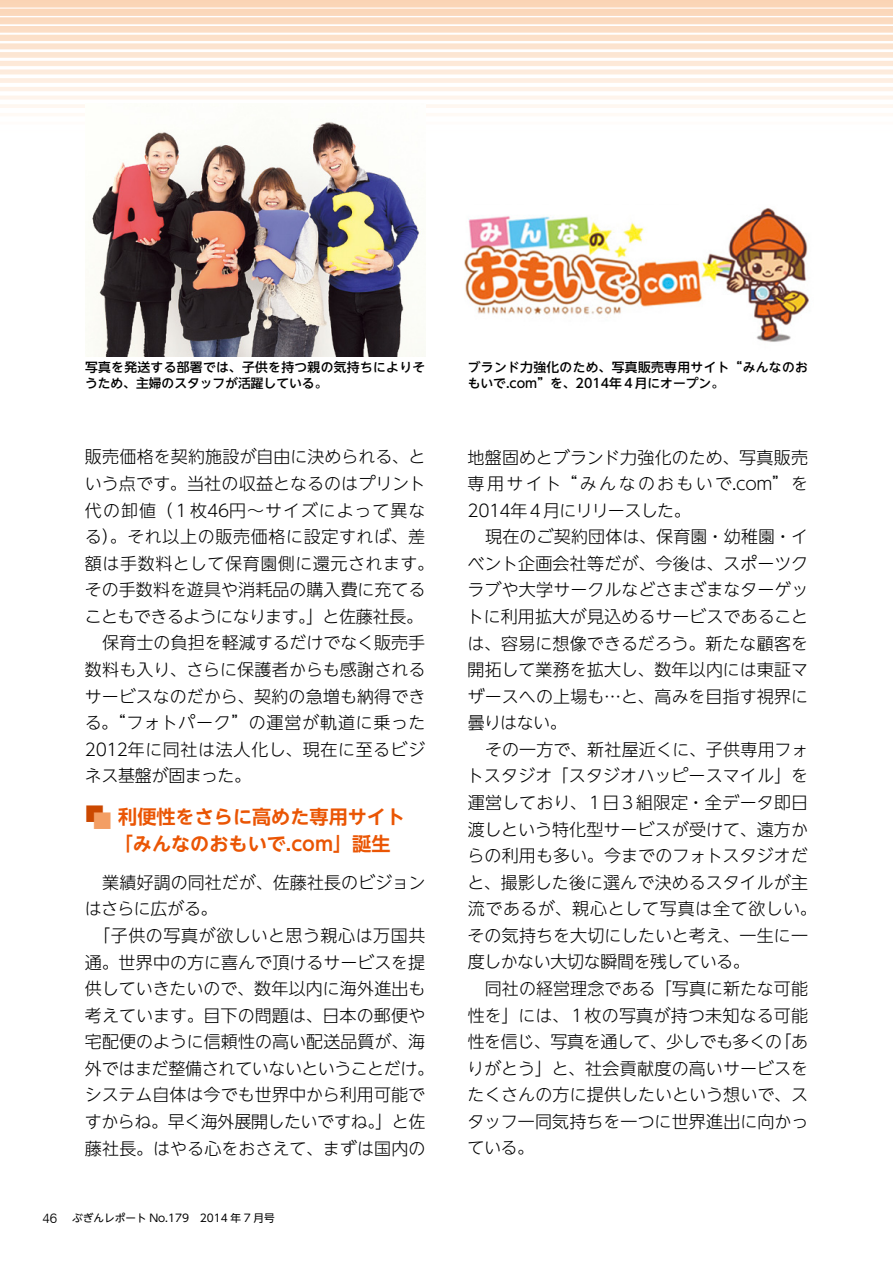
<style>
.page{position:relative;width:893px;height:1263px;background:#fff}
.page>*{position:absolute;margin:0;border:0;box-sizing:border-box;transform-origin:0 0}
.t1{font:700 19.2px/26.5px "UD Shin Go NT Pro De";color:#ea5504}
.t2{font:300 16.95px/26.5px "UD Shin Go NT Pro";letter-spacing:.005em;color:#000}
.t3{font:500 12.75px/15.9px "UD Shin Go NT Pro";letter-spacing:.03em;color:#000}
.t4{font:10.65px "UD Shin Go NT Pro";color:#000}
.s1{color:#f39e64}
.s2{font-family:"Swiss 721 BT";font-weight:300;font-size:13.8px}
</style>
<div class="page">
<svg style="left:0;top:0;width:892px;height:108px;background:#fce3d0"></svg>
<hr style="left:0;top:8px;width:893px;height:1px;background:#fff">
<hr style="left:0;top:16px;width:893px;height:1px;background:#fff">
<hr style="left:0;top:24px;width:893px;height:2px;background:#fff">
<hr style="left:0;top:33px;width:893px;height:2px;background:#fff">
<hr style="left:0;top:41px;width:893px;height:2px;background:#fff">
<hr style="left:0;top:49px;width:893px;height:3px;background:#fff">
<hr style="left:0;top:58px;width:893px;height:3px;background:#fff">
<svg style="left:0;top:66px;width:892px;height:4px"></svg>
<svg style="left:0;top:74px;width:892px;height:4px"></svg>
<hr style="left:0;top:83px;width:893px;height:4px;background:#fff">
<div style="left:0;top:91px;width:893px;height:5px;background:#fff"></div>
<hr style="left:0;top:100px;width:893px;height:4px;background:#fff">
<svg style="left:892px;top:0;width:1px;height:58px"></svg>
<svg style="left:892px;top:61px;width:1px;height:47px"></svg>
<img style="left:85px;top:104px;width:340px;height:252px">
<img style="left:464px;top:208px;width:345px;height:134px">
<p class="t3" style="left:85px;top:359px;width:342px">写真を発送する部署では、子供を持つ親の気持ちによりそうため、主婦のスタッフが活躍している。</p>
<p class="t3" style="left:468px;top:359px;width:342px">ブランド力強化のため、写真販売専用サイト“みんなのおもいで.com”を、2014年4月にオープン。</p>
<p class="t2" style="left:85px;top:443px;width:351px">販売価格を契約施設が自由に決められる、という点です。当社の収益となるのはプリント代の卸値（1枚46円～サイズによって異なる）。それ以上の販売価格に設定すれば、差額は手数料として保育園側に還元されます。その手数料を遊具や消耗品の購入費に充てることもできるようになります。」と佐藤社長。　保育士の負担を軽減するだけでなく販売手数料も入り、さらに保護者からも感謝されるサービスなのだから、契約の急増も納得できる。“フォトパーク”の運営が軌道に乗った<br>2012年に同社は法人化し、現在に至るビジネス基盤が固まった。</p>
<p class="t1" style="left:85px;top:803px;width:322px"><sup>■</sup><span class="s1">■</span> 利便性をさらに高めた専用サイト　　「みんなのおもいで.COM」誕生</p>
<p class="t2" style="left:85px;top:868px;width:351px">　業績好調の同社だが、佐藤社長のビジョンはさらに広がる。<br>　「子供の写真が欲しいと思う親心は万国共通。世界中の方に喜んで頂けるサービスを提供していきたいので、数年以内に海外進出も考えています。目下の問題は、日本の郵便や宅配便のように信頼性の高い配送品質が、海外ではまだ整備されていないということだけ。システム自体は今でも世界中から利用可能ですからね。早く海外展開したいですね。」と佐藤社長。はやる心をおさえて、まずは国内の</p>
<p class="t4" style="left:43px;top:1210px;width:234px"><span class="s2">46</span> ぶぎんレポート No.179　2014 年 7 月号</p>
<p class="t2" style="left:467px;top:443px;width:351px">地盤固めとブランド力強化のため、写真販売専用サイト“みんなのおもいで.com”を<br>2014年4月にリリースした。<br>　現在のご契約団体は、保育園・幼稚園・イベント企画会社等だが、今後は、スポーツクラブや大学サークルなどさまざまなターゲットに利用拡大が見込めるサービスであることは、容易に想像できるだろう。新たな顧客を開拓して業務を拡大し、数年以内には東証マザースへの上場も…と、高みを目指す視界に曇りはない。<br>　その一方で、新社屋近くに、子供専用フォトスタジオ「スタジオハッピースマイル」を運営しており、1日３組限定・全データ即日渡しという特化型サービスが受けて、遠方からの利用も多い。今までのフォトスタジオだと、撮影した後に選んで決めるスタイルが主流であるが、親心として写真は全て欲しい。その気持ちを大切にしたいと考え、一生に一度しかない大切な瞬間を残している。<br>　同社の経営理念である「写真に新たな可能性を」には、1枚の写真が持つ未知なる可能性を信じ、写真を通して、少しでも多くの「ありがとう」と、社会貢献度の高いサービスをたくさんの方に提供したいという想いで、スタッフ一同気持ちを一つに世界進出に向かっている。</p>
</div>
